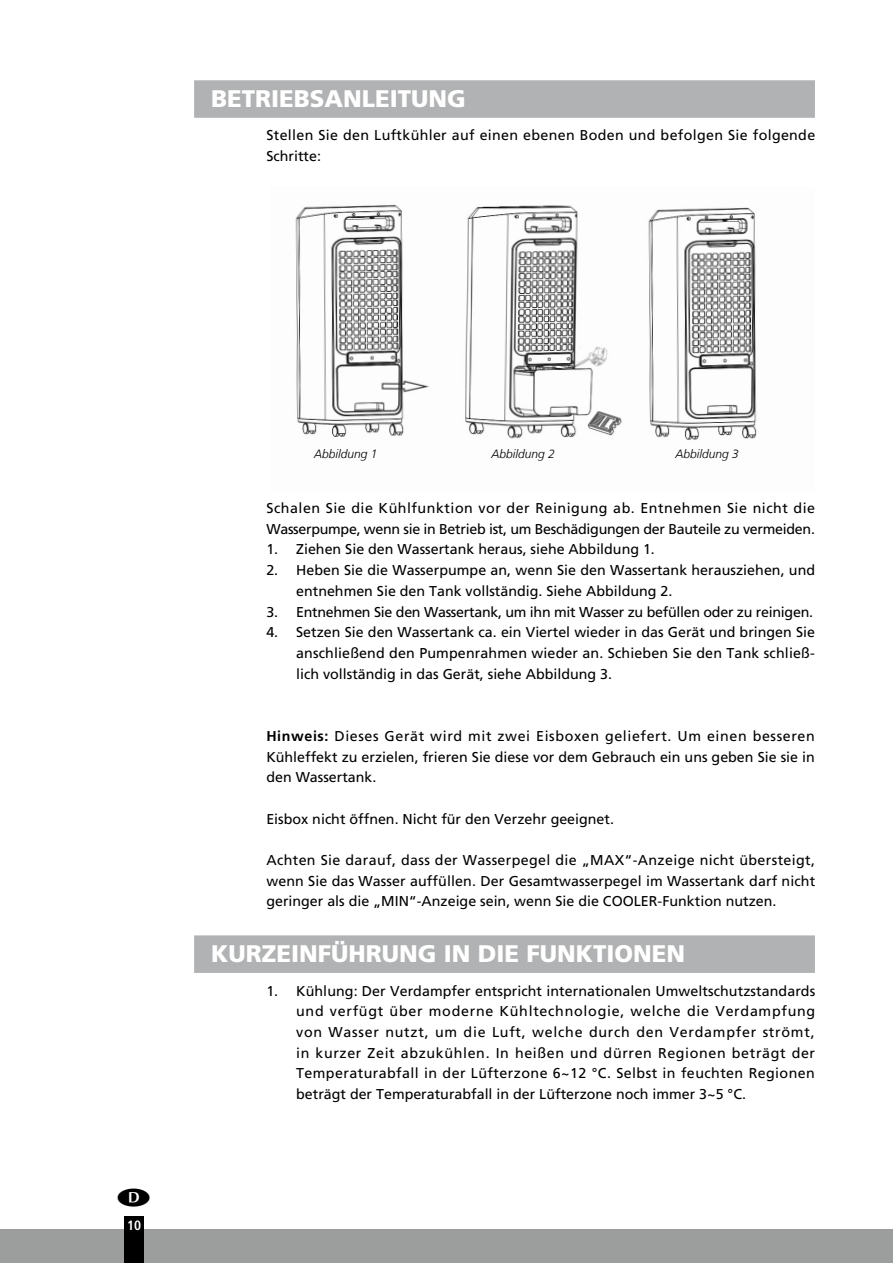
<style>
.page{position:relative;width:893px;height:1263px;background:#fff}
.page>*{position:absolute;margin:0;border:0;box-sizing:border-box;transform-origin:0 0}
.t1{font:900 24px "Frutiger LT Com";color:#fff}
.t2{font:14.25px/20.7px "Frutiger LT Com";color:#000;text-align:justify}
.t3{font:14.25px/20.7px "Frutiger LT Com";letter-spacing:-.02em;color:#000}
.t4{font:14.25px/20.7px "Frutiger LT Com";letter-spacing:.025em;color:#000}
.t5{font:700 condensed 13.5px "Frutiger LT Com";color:#fff}
.t6{font:italic 300 12px "Frutiger LT Com";color:#000}
.s1{font-weight:700}
</style>
<div class="page">
<div style="left:0;top:1229px;width:893px;height:34px;background:#9c9d9d"></div>
<div style="left:124px;top:1216px;width:20px;height:47px;background:#000"></div>
<div style="left:194px;top:80px;width:621px;height:38px;background:#b1b2b3"></div>
<div style="left:194px;top:935px;width:621px;height:38px;background:#b1b2b3"></div>
<img style="left:295px;top:204px;width:462px;height:236px">
<h1 class="t1" style="left:211px;top:84px;width:256px">BETRIEBSANLEITUNG</h1>
<p class="t4" style="left:266px;top:125px;width:550px">Stellen Sie den Luftkühler auf einen ebenen Boden und befolgen Sie folgende<br>Schritte:</p>
<p class="t5" style="left:127px;top:1217px;width:16px">10</p>
<p class="t6" style="left:314px;top:447px;width:65px">Abbildung 1</p>
<p class="t6" style="left:491px;top:447px;width:65px">Abbildung 2</p>
<p class="t6" style="left:675px;top:447px;width:65px">Abbildung 3</p>
<p class="t3" style="left:266px;top:498px;width:550px">Schalen Sie die Kühlfunktion vor der Reinigung ab. Entnehmen Sie nicht die<br>Wasserpumpe, wenn sie in Betrieb ist, um Beschädigungen der Bauteile zu vermeiden.</p>
<p class="t2" style="left:266px;top:539px;width:390px">1. Ziehen Sie den Wassertank heraus, siehe Abbildung 1.</p>
<p class="t2" style="left:296px;top:560px;width:520px;text-indent:-30px">2. Heben Sie die Wasserpumpe an, wenn Sie den Wassertank herausziehen, und entnehmen Sie den Tank vollständig. Siehe Abbildung 2.</p>
<p class="t3" style="left:266px;top:601px;width:548px">3. Entnehmen Sie den Wassertank, um ihn mit Wasser zu befüllen oder zu reinigen.</p>
<p class="t2" style="left:296px;top:622px;width:520px;text-indent:-30px">4. Setzen Sie den Wassertank ca. ein Viertel wieder in das Gerät und bringen Sie anschließend den Pumpenrahmen wieder an. Schieben Sie den Tank schließ&shy;lich vollständig in das Gerät, siehe Abbildung 3.</p>
<p class="t2" style="left:266px;top:726px;width:550px"><span class="s1">Hinweis:</span> Dieses Gerät wird mit zwei Eisboxen geliefert. Um einen besseren Kühleffekt zu erzielen, frieren Sie diese vor dem Gebrauch ein uns geben Sie sie in den Wassertank.</p>
<p class="t2" style="left:266px;top:808px;width:349px">Eisbox nicht öffnen. Nicht für den Verzehr geeignet.</p>
<p class="t2" style="left:266px;top:850px;width:550px">Achten Sie darauf, dass der Wasserpegel die „MAX“-Anzeige nicht übersteigt, wenn Sie das Wasser auffüllen. Der Gesamtwasserpegel im Wassertank darf nicht geringer als die „MIN“-Anzeige sein, wenn Sie die COOLER-Funktion nutzen.</p>
<h1 class="t1" style="left:211px;top:939px;width:476px">KURZEINFÜHRUNG IN DIE FUNKTIONEN</h1>
<p class="t2" style="left:296px;top:980px;width:521px;text-indent:-30px">1. Kühlung: Der Verdampfer entspricht internationalen Umweltschutzstandards und verfügt über moderne Kühltechnologie, welche die Verdampfung von Wasser nutzt, um die Luft, welche durch den Verdampfer strömt, in kurzer Zeit abzukühlen. In heißen und dürren Regionen beträgt der Temperaturabfall in der Lüfterzone 6~12 °C. Selbst in feuchten Regionen beträgt der Temperaturabfall in der Lüfterzone noch immer 3~5 °C.</p>
</div>
